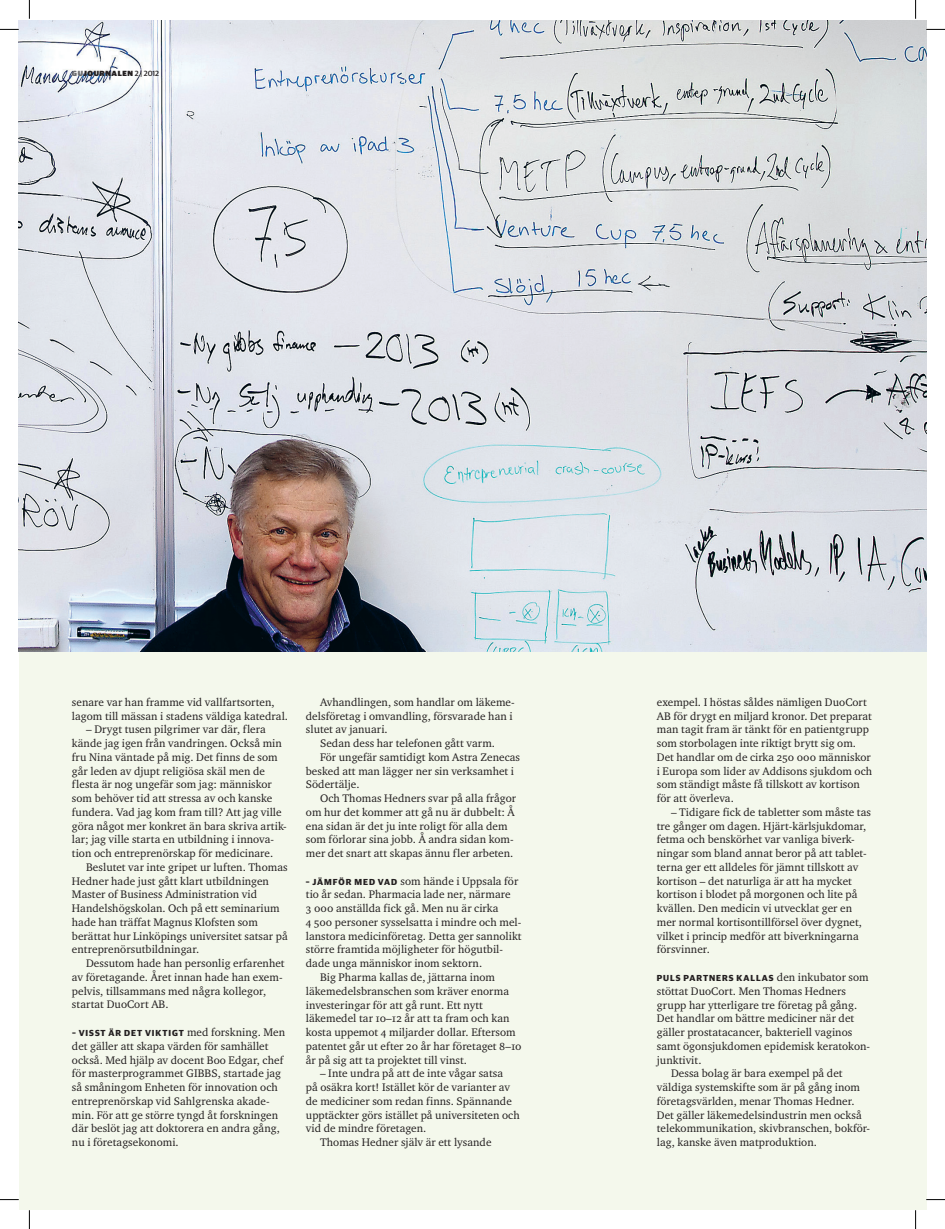
<style>
.page{position:relative;width:945px;height:1229px;background:#fff}
.page>*{position:absolute;margin:0;border:0;box-sizing:border-box;transform-origin:0 0}
.t1{font:11.25px/13.8px "Charter ITC Regu OS";letter-spacing:.005em;color:#231f20}
.t2{font:700 8.75px "Guardian Sans";letter-spacing:.11em;color:#231f20}
.t3{font:500 7.5px "Guardian Sans";color:#231f20}
.t4{font:900 7.5px "Guardian Sans";color:#231f20}
.s1{color:#6c6d70}
.s2{font-weight:900}
.s3{font-family:"Charter ITC Regu OS";font-weight:400;font-size:11.25px}
.s4{font-family:"Guardian Sans";font-weight:700;font-size:8.75px}
</style>
<div class="page">
<div style="left:19px;top:639px;width:907px;height:570px;background:#f4f8ec"></div>
<img style="left:19px;top:21px;width:907px;height:630px">
<svg style="left:0;top:29px;width:19px;height:1px"></svg>
<svg style="left:926px;top:29px;width:19px;height:1px"></svg>
<svg style="left:29px;top:0;width:1px;height:19px"></svg>
<svg style="left:29px;top:1209px;width:1px;height:19px"></svg>
<svg style="left:915px;top:0;width:1px;height:19px"></svg>
<svg style="left:914px;top:1209px;width:2px;height:19px"></svg>
<p class="t4" style="left:72px;top:68px;width:23px"><span class="s1">GU</span>JOURNA</p>
<p class="t3" style="left:118px;top:68px;width:43px"><span class="s2">LEN</span> 2 | 2012</p>
<p class="t1" style="left:72px;top:694px;width:218px">senare var han framme vid vallfartsorten, lagom till mässan i stadens väldiga katedral.</p>
<p class="t1" style="left:72px;top:722px;width:216px;text-indent:14px">– Drygt tusen pilgrimer var där, flera kände jag igen från vandringen. Också min fru Nina väntade på mig. Det finns de som går leden av djupt religiösa skäl men de flesta är nog ungefär som jag: människor som behöver tid att stressa av och kanske fundera. Vad jag kom fram till? Att jag ville göra något mer konkret än bara skriva artik&shy;lar; jag ville starta en utbildning i innova&shy;tion och entreprenörskap för medicinare.</p>
<p class="t1" style="left:72px;top:859px;width:217px;text-indent:14px">Beslutet var inte gripet ur luften. Thomas Hedner hade just gått klart utbildningen Master of Business Administration vid Handelshögskolan. Och på ett seminarium hade han träffat Magnus Klofsten som berättat hur Linköpings universitet satsar på entreprenörsutbildningar.</p>
<p class="t1" style="left:72px;top:955px;width:214px;text-indent:14px">Dessutom hade han personlig erfarenhet av företagande. Året innan hade han exem&shy;pelvis, tillsammans med några kollegor, startat DuoCort AB.</p>
<p class="t2" style="left:72px;top:1026px;width:215px">– VISST ÄR DET VIKTIGT <span class="s3">med forskning. Men</span></p>
<p class="t1" style="left:72px;top:1038px;width:213px">det gäller att skapa värden för samhället också. Med hjälp av docent Boo Edgar, chef för masterprogrammet GIBBS, startade jag så småningom Enheten för innovation och entreprenörskap vid Sahlgrenska akade&shy;min. För att ge större tyngd åt forskningen där beslöt jag att doktorera en andra gång, nu i företagsekonomi.</p>
<p class="t1" style="left:320px;top:694px;width:196px">Avhandlingen, som handlar om läkeme-</p>
<p class="t1" style="left:306px;top:708px;width:208px">delsföretag i omvandling, försvarade han i</p>
<p class="t1" style="left:306px;top:722px;width:83px">slutet av januari.</p>
<p class="t1" style="left:320px;top:735px;width:176px">Sedan dess har telefonen gått varm.</p>
<p class="t1" style="left:320px;top:749px;width:201px">För ungefär samtidigt kom Astra Zenecas</p>
<p class="t1" style="left:306px;top:763px;width:210px">besked att man lägger ner sin verksamhet i</p>
<p class="t1" style="left:306px;top:777px;width:55px">Södertälje.</p>
<p class="t1" style="left:320px;top:790px;width:198px">Och Thomas Hedners svar på alla frågor</p>
<p class="t1" style="left:306px;top:804px;width:210px">om hur det kommer att gå nu är dubbelt: Å</p>
<p class="t1" style="left:306px;top:818px;width:203px">ena sidan är det ju inte roligt för alla dem</p>
<p class="t1" style="left:306px;top:832px;width:209px">som förlorar sina jobb. Å andra sidan kom-</p>
<p class="t1" style="left:306px;top:845px;width:209px">mer det snart att skapas ännu fler arbeten.</p>
<p class="t1" style="left:306px;top:873px;width:214px"><span class="s4">– JÄMFÖR MED VAD</span> som hände i Uppsala för</p>
<p class="t1" style="left:306px;top:887px;width:206px">tio år sedan. Pharmacia lade ner, närmare</p>
<p class="t1" style="left:306px;top:901px;width:194px">3 000 anställda fick gå. Men nu är cirka</p>
<p class="t1" style="left:306px;top:914px;width:217px">4 500 personer sysselsatta i mindre och mel-</p>
<p class="t1" style="left:306px;top:928px;width:217px">lanstora medicinföretag. Detta ger sannolikt</p>
<p class="t1" style="left:306px;top:942px;width:199px">större framtida möjligheter för högutbil-</p>
<p class="t1" style="left:306px;top:955px;width:178px">dade unga människor inom sektorn.</p>
<p class="t1" style="left:320px;top:969px;width:176px">Big Pharma kallas de, jättarna inom</p>
<p class="t1" style="left:306px;top:983px;width:205px">läkemedelsbranschen som kräver enorma</p>
<p class="t1" style="left:306px;top:997px;width:179px">investeringar för att gå runt. Ett nytt</p>
<p class="t1" style="left:306px;top:1010px;width:205px">läkemedel tar 10–12 år att ta fram och kan</p>
<p class="t1" style="left:306px;top:1024px;width:211px">kosta uppemot 4 miljarder dollar. Eftersom</p>
<p class="t1" style="left:306px;top:1038px;width:217px">patentet går ut efter 20 år har företaget 8–10</p>
<p class="t1" style="left:306px;top:1052px;width:163px">år på sig att ta projektet till vinst.</p>
<p class="t1" style="left:320px;top:1065px;width:184px">– Inte undra på att de inte vågar satsa</p>
<p class="t1" style="left:306px;top:1079px;width:206px">på osäkra kort! Istället kör de varianter av</p>
<p class="t1" style="left:306px;top:1093px;width:207px">de mediciner som redan finns. Spännande</p>
<p class="t1" style="left:306px;top:1107px;width:215px">upptäckter görs istället på universiteten och</p>
<p class="t1" style="left:306px;top:1120px;width:122px">vid de mindre företagen.</p>
<p class="t1" style="left:320px;top:1134px;width:173px">Thomas Hedner själv är ett lysande</p>
<p class="t1" style="left:657px;top:694px;width:217px">exempel. I höstas såldes nämligen DuoCort AB för drygt en miljard kronor. Det preparat man tagit fram är tänkt för en patientgrupp som storbolagen inte riktigt brytt sig om.<br>Det handlar om de cirka 250 000 människor i Europa som lider av Addisons sjukdom och som ständigt måste få tillskott av kortison för att överleva.</p>
<p class="t1" style="left:657px;top:804px;width:216px;text-indent:14px">– Tidigare fick de tabletter som måste tas tre gånger om dagen. Hjärt-kärlsjukdomar, fetma och benskörhet var vanliga biverk&shy;ningar som bland annat beror på att tablet&shy;terna ger ett alldeles för jämnt tillskott av kortison – det naturliga är att ha mycket kortison i blodet på morgonen och lite på kvällen. Den medicin vi utvecklat ger en mer normal kortisontillförsel över dygnet, vilket i princip medför att biverkningarna försvinner.</p>
<p class="t2" style="left:657px;top:971px;width:213px">PULS PARTNERS KALLAS <span class="s3">den inkubator som</span></p>
<p class="t1" style="left:657px;top:983px;width:191px">stöttat DuoCort. Men Thomas Hedners</p>
<p class="t1" style="left:657px;top:997px;width:202px">grupp har ytterligare tre företag på gång.</p>
<p class="t1" style="left:657px;top:1011px;width:199px">Det handlar om bättre mediciner när det</p>
<p class="t1" style="left:657px;top:1024px;width:197px">gäller prostatacancer, bakteriell vaginos</p>
<p class="t1" style="left:657px;top:1038px;width:215px">samt ögonsjukdomen epidemisk keratokon-</p>
<p class="t1" style="left:657px;top:1052px;width:46px">junktivit.</p>
<p class="t1" style="left:671px;top:1065px;width:173px">Dessa bolag är bara exempel på det</p>
<p class="t1" style="left:657px;top:1079px;width:205px">väldiga systemskifte som är på gång inom</p>
<p class="t1" style="left:657px;top:1093px;width:199px">företagsvärlden, menar Thomas Hedner.</p>
<p class="t1" style="left:657px;top:1107px;width:206px">Det gäller läkemedelsindustrin men också</p>
<p class="t1" style="left:657px;top:1120px;width:215px">telekommunikation, skivbranschen, bokför-</p>
<p class="t1" style="left:657px;top:1134px;width:162px">lag, kanske även matproduktion.</p>
</div>
